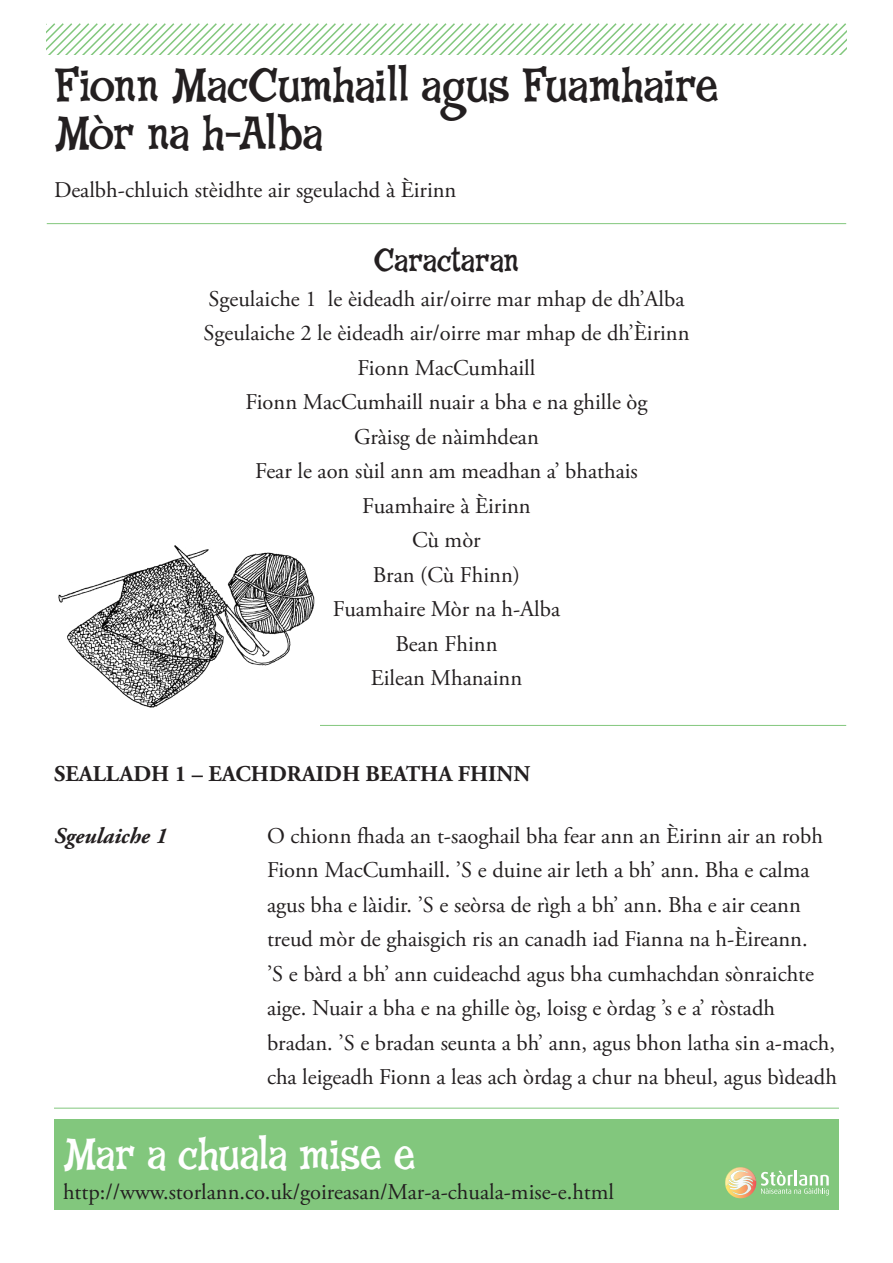
<style>
.page{position:relative;width:893px;height:1263px;background:#fff}
.page>*{position:absolute;margin:0;border:0;box-sizing:border-box;transform-origin:0 0}
.play_title{font:48px/48px "Fink Roman";letter-spacing:-.015em;color:#231f20}
.t1{font:45px "Fink Roman";letter-spacing:-.015em;color:#fff}
.characters_title{font:33px "Fink Roman";letter-spacing:-.015em;color:#231f20}
.drama_text{font:22.5px/34.5px "Adobe Garamond Pro";color:#231f20}
.scene{font:700 22.5px "Adobe Garamond Pro";color:#231f20}
.drama_text-2{font:italic 700 22.5px "Adobe Garamond Pro";color:#231f20}
</style>
<div class="page">
<hr style="left:54px;top:1108px;width:785px;height:1px;background:#82c77d">
<div style="left:54px;top:1119px;width:785px;height:91px;background:#82c77d"></div>
<svg style="left:725px;top:1167px;width:104px;height:31px"></svg>
<hr style="left:47px;top:223px;width:799px;height:1px;background:#82c77d">
<hr style="left:47px;top:725px;width:799px;height:1px;background:#82c77d">
<svg style="left:47px;top:23px;width:799px;height:31px"></svg>
<img style="left:58px;top:545px;width:257px;height:163px">
<p class="play_title" style="left:54px;top:65px;width:666px">Fionn MacCumhaill agus Fuamhaire<br>Mòr na h-Alba</p>
<p class="drama_text" style="left:54px;top:174px;width:404px">Dealbh-chluich stèidhte air sgeulachd à Èirinn</p>
<p class="characters_title" style="left:374px;top:241px;width:147px">Caractaran</p>
<p class="drama_text" style="left:208px;top:282px;width:478px">Sgeulaiche 1 le èideadh air/oirre mar mhap de dh’Alba</p>
<p class="drama_text" style="left:203px;top:317px;width:488px">Sgeulaiche 2 le èideadh air/oirre mar mhap de dh’Èirinn</p>
<p class="drama_text" style="left:358px;top:351px;width:179px">Fionn MacCumhaill</p>
<p class="drama_text" style="left:245px;top:386px;width:403px">Fionn MacCumhaill nuair a bha e na ghille òg</p>
<p class="drama_text" style="left:354px;top:420px;width:186px">Gràisg de nàimhdean</p>
<p class="drama_text" style="left:255px;top:455px;width:384px">Fear le aon sùil ann am meadhan a’ bhathais</p>
<p class="drama_text" style="left:362px;top:489px;width:170px">Fuamhaire à Èirinn</p>
<p class="drama_text" style="left:412px;top:524px;width:70px">Cù mòr</p>
<p class="drama_text" style="left:373px;top:558px;width:149px">Bran (Cù Fhinn)</p>
<p class="drama_text" style="left:333px;top:593px;width:229px">Fuamhaire Mòr na h-Alba</p>
<p class="drama_text" style="left:395px;top:627px;width:104px">Bean Fhinn</p>
<p class="drama_text" style="left:371px;top:662px;width:153px">Eilean Mhanainn</p>
<p class="scene" style="left:54px;top:761px;width:478px">SEALLADH 1 – EACHDRAIDH BEATHA FHINN</p>
<p class="drama_text-2" style="left:54px;top:823px;width:115px">Sgeulaiche 1</p>
<p class="drama_text" style="left:267px;top:819px;width:571px">O chionn fhada an t-saoghail bha fear ann an Èirinn air an robh Fionn MacCumhaill. ’S e duine air leth a bh’ ann. Bha e calma agus bha e làidir. ’S e seòrsa de rìgh a bh’ ann. Bha e air ceann treud mòr de ghaisgich ris an canadh iad Fianna na h-Èireann.<br>’S e bàrd a bh’ ann cuideachd agus bha cumhachdan sònraichte aige. Nuair a bha e na ghille òg, loisg e òrdag ’s e a’ ròstadh bradan. ’S e bradan seunta a bh’ ann, agus bhon latha sin a-mach, cha leigeadh Fionn a leas ach òrdag a chur na bheul, agus bìdeadh</p>
<h2 class="t1" style="left:63px;top:1127px;width:355px">Mar a chuala mise e</h2>
<p class="drama_text" style="left:63px;top:1175px;width:553px">http://www.storlann.co.uk/goireasan/Mar-a-chuala-mise-e.html</p>
</div>
